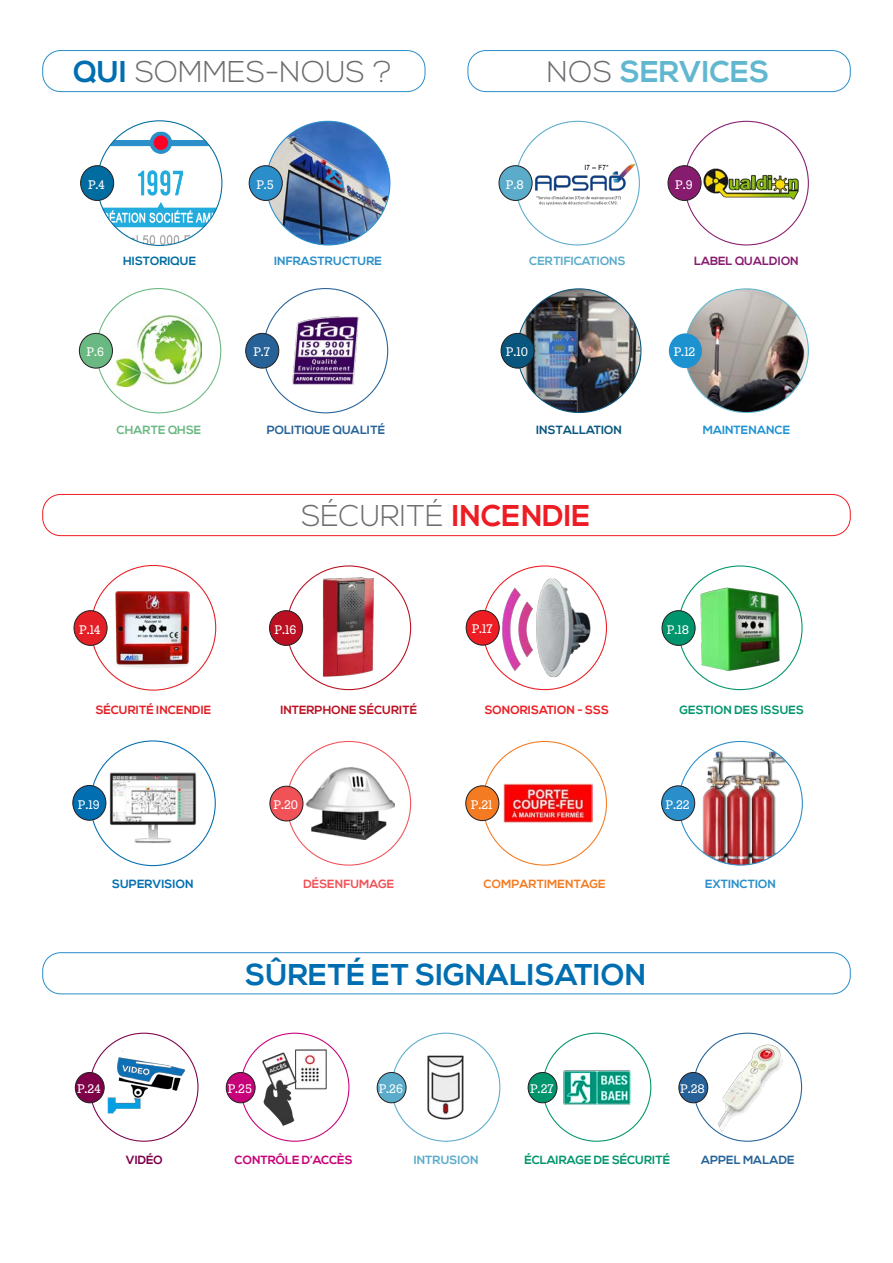
<style>
.page{position:relative;width:893px;height:1263px;background:#fff}
.page>*{position:absolute;margin:0;border:0;box-sizing:border-box;transform-origin:0 0}
.H1_Header{font:300 30px "Nexa";color:#6c6d70}
.H1_Header-2{font:700 30px "Nexa";color:#006eb0}
.H1_Header-3{font:700 30px "Nexa";color:#61b7cf}
.t1{font:15px "Rokkitt";color:#fff}
.t2{font:700 11.85px "Nexa";color:#00956c}
.t3{font:700 11.85px "Nexa";color:#266298}
.t4{font:700 11.85px "Nexa";color:#298eca}
.t5{font:700 11.85px "Nexa";color:#5bacca}
.t6{font:700 11.85px "Nexa";color:#ba1021}
.t7{font:700 11.85px "Nexa";color:#e41f25}
.t8{font:700 11.85px "Nexa";color:#ee1d23}
.t9{font:700 11.85px "Nexa";color:#f47b21}
.t10{font:700 11.85px "Nexa";color:#c70177}
.t11{font:700 11.85px "Nexa";color:#871c6f}
.t12{font:700 11.85px "Nexa";color:#08567e}
.t13{font:700 11.85px "Nexa";color:#006eb0}
.t14{font:700 11.85px "Nexa";color:#f05258}
.t15{font:700 11.85px "Nexa";color:#1d92d1}
.t16{font:700 11.85px "Nexa";color:#006ca0}
.t17{font:700 11.85px "Nexa";color:#6ab882}
.t18{font:700 11.85px "Nexa";color:#7e0048}
.s1{font-weight:700;color:#006eb0}
.s2{font-weight:300;color:#6c6d70}
.s3{font-weight:700;color:#ee1d23}
</style>
<div class="page">
<div style="left:42px;top:952px;width:809px;height:42px;border:1px solid #298eca;border-radius:18px"></div>
<div style="left:42px;top:494px;width:809px;height:42px;border:1px solid #ee1d23;border-radius:18px"></div>
<div style="left:468px;top:50px;width:383px;height:42px;border:1px solid #298eca;border-radius:18px"></div>
<div style="left:42px;top:50px;width:383px;height:42px;border:1px solid #298eca;border-radius:18px"></div>
<img style="left:97px;top:121px;width:125px;height:124px;border-radius:62px">
<div style="left:81px;top:166px;width:33px;height:34px;background:#006ca0;border-radius:50%"></div>
<div style="left:80px;top:165px;width:34px;height:36px;border:1px solid #231f20;border-radius:50%"></div>
<img style="left:266px;top:121px;width:124px;height:124px;border-radius:62px">
<div style="left:249px;top:166px;width:33px;height:34px;background:#298eca;border-radius:50%"></div>
<div style="left:249px;top:165px;width:33px;height:36px;border:1px solid #231f20;border-radius:50%"></div>
<img style="left:116px;top:315px;width:85px;height:71px">
<div style="left:79px;top:333px;width:33px;height:35px;background:#6ab882;border-radius:50%"></div>
<div style="left:79px;top:333px;width:34px;height:35px;border:1px solid #231f20;border-radius:50%"></div>
<img style="left:292px;top:317px;width:67px;height:68px">
<div style="left:246px;top:333px;width:33px;height:35px;background:#266298;border-radius:50%"></div>
<div style="left:245px;top:333px;width:34px;height:35px;border:1px solid #231f20;border-radius:50%"></div>
<img style="left:531px;top:157px;width:106px;height:52px">
<div style="left:499px;top:166px;width:33px;height:34px;background:#5bacca;border-radius:50%"></div>
<div style="left:499px;top:165px;width:33px;height:36px;border:1px solid #231f20;border-radius:50%"></div>
<img style="left:104px;top:578px;width:99px;height:99px">
<div style="left:74px;top:611px;width:33px;height:34px;background:#e41f25;border-radius:50%"></div>
<div style="left:74px;top:610px;width:33px;height:36px;border:1px solid #231f20;border-radius:50%"></div>
<img style="left:314px;top:568px;width:68px;height:115px">
<div style="left:270px;top:611px;width:33px;height:34px;background:#ba1021;border-radius:50%"></div>
<div style="left:269px;top:610px;width:34px;height:36px;border:1px solid #231f20;border-radius:50%"></div>
<img style="left:495px;top:578px;width:99px;height:99px">
<div style="left:466px;top:610px;width:33px;height:35px;background:#ee1d23;border-radius:50%"></div>
<div style="left:466px;top:610px;width:33px;height:35px;border:1px solid #231f20;border-radius:50%"></div>
<svg style="left:678px;top:566px;width:124px;height:124px"></svg>
<img style="left:686px;top:573px;width:109px;height:109px">
<div style="left:662px;top:611px;width:33px;height:34px;background:#00956c;border-radius:50%"></div>
<div style="left:662px;top:610px;width:33px;height:36px;border:1px solid #231f20;border-radius:50%"></div>
<img style="left:91px;top:757px;width:124px;height:92px">
<div style="left:73px;top:785px;width:33px;height:35px;background:#006eb0;border-radius:50%"></div>
<div style="left:73px;top:785px;width:33px;height:35px;border:1px solid #231f20;border-radius:50%"></div>
<img style="left:307px;top:767px;width:88px;height:72px">
<div style="left:270px;top:786px;width:33px;height:35px;background:#f05258;border-radius:50%"></div>
<div style="left:270px;top:786px;width:33px;height:35px;border:1px solid #231f20;border-radius:50%"></div>
<img style="left:503px;top:784px;width:89px;height:39px">
<div style="left:466px;top:786px;width:33px;height:34px;background:#f47b21;border-radius:50%"></div>
<div style="left:466px;top:786px;width:33px;height:35px;border:1px solid #231f20;border-radius:50%"></div>
<img style="left:690px;top:127px;width:118px;height:118px">
<div style="left:668px;top:166px;width:33px;height:34px;background:#871c6f;border-radius:50%"></div>
<div style="left:668px;top:165px;width:33px;height:36px;border:1px solid #231f20;border-radius:50%"></div>
<svg style="left:90px;top:1033px;width:108px;height:108px"></svg>
<img style="left:97px;top:1038px;width:96px;height:96px">
<div style="left:75px;top:1072px;width:29px;height:31px;background:#7e0048;border-radius:50%"></div>
<div style="left:75px;top:1072px;width:29px;height:31px;border:1px solid #231f20;border-radius:50%"></div>
<img style="left:517px;top:289px;width:124px;height:123px;border-radius:62px">
<div style="left:501px;top:333px;width:33px;height:35px;background:#08567e;border-radius:50%"></div>
<div style="left:501px;top:333px;width:33px;height:35px;border:1px solid #231f20;border-radius:50%"></div>
<img style="left:685px;top:290px;width:123px;height:122px">
<div style="left:669px;top:333px;width:33px;height:35px;background:#1d92d1;border-radius:50%"></div>
<img style="left:701px;top:745px;width:92px;height:119px">
<div style="left:662px;top:786px;width:33px;height:34px;background:#298eca;border-radius:50%"></div>
<div style="left:661px;top:786px;width:34px;height:35px;border:1px solid #231f20;border-radius:50%"></div>
<svg style="left:241px;top:1033px;width:108px;height:108px"></svg>
<img style="left:246px;top:1038px;width:98px;height:98px">
<div style="left:226px;top:1072px;width:29px;height:31px;background:#c70177;border-radius:50%"></div>
<div style="left:226px;top:1072px;width:29px;height:31px;border:1px solid #231f20;border-radius:50%"></div>
<img style="left:406px;top:1047px;width:80px;height:80px">
<div style="left:377px;top:1072px;width:29px;height:31px;background:#5bacca;border-radius:50%"></div>
<div style="left:377px;top:1072px;width:29px;height:31px;border:1px solid #231f20;border-radius:50%"></div>
<img style="left:563px;top:1070px;width:67px;height:34px">
<div style="left:528px;top:1072px;width:29px;height:31px;background:#00956c;border-radius:50%"></div>
<div style="left:528px;top:1072px;width:29px;height:31px;border:1px solid #231f20;border-radius:50%"></div>
<img style="left:694px;top:1033px;width:108px;height:108px">
<div style="left:679px;top:1072px;width:29px;height:31px;background:#266298;border-radius:50%"></div>
<div style="left:679px;top:1072px;width:29px;height:31px;border:1px solid #231f20;border-radius:50%"></div>
<p class="H1_Header" style="left:73px;top:55px;width:320px"><span class="s1">QUI</span> SOMMES-NOUS ?</p>
<p class="H1_Header-3" style="left:547px;top:55px;width:224px"><span class="s2">NOS</span> SERVICES</p>
<p class="t1" style="left:88px;top:177px;width:18px">P.4</p>
<p class="t16" style="left:123px;top:254px;width:75px">HISTORIQUE</p>
<p class="t1" style="left:87px;top:345px;width:19px">P.6</p>
<p class="t17" style="left:117px;top:423px;width:86px">CHARTE QHSE</p>
<p class="t1" style="left:256px;top:177px;width:19px">P.5</p>
<p class="t1" style="left:506px;top:177px;width:19px">P.8</p>
<p class="t1" style="left:675px;top:177px;width:19px">P.9</p>
<p class="t4" style="left:274px;top:254px;width:109px">INFRASTRUCTURE</p>
<p class="t5" style="left:529px;top:254px;width:98px">CERTIFICATIONS</p>
<p class="t11" style="left:694px;top:254px;width:106px">LABEL QUALDION</p>
<p class="t1" style="left:253px;top:345px;width:18px">P.7</p>
<p class="t1" style="left:506px;top:345px;width:24px">P.10</p>
<p class="t1" style="left:674px;top:345px;width:23px">P.12</p>
<p class="t3" style="left:267px;top:423px;width:120px">POLITIQUE QUALITÉ</p>
<p class="t12" style="left:536px;top:423px;width:87px">INSTALLATION</p>
<p class="t15" style="left:703px;top:423px;width:89px">MAINTENANCE</p>
<p class="H1_Header" style="left:302px;top:499px;width:290px">SÉCURITÉ <span class="s3">INCENDIE</span></p>
<p class="t1" style="left:79px;top:622px;width:23px">P.14</p>
<p class="t1" style="left:275px;top:622px;width:23px">P.16</p>
<p class="t1" style="left:472px;top:622px;width:22px">P.17</p>
<p class="t1" style="left:667px;top:622px;width:24px">P.18</p>
<p class="t7" style="left:96px;top:703px;width:117px">SÉCURITÉ INCENDIE</p>
<p class="t6" style="left:280px;top:703px;width:138px">INTERPHONE SÉCURITÉ</p>
<p class="t8" style="left:485px;top:703px;width:126px">SONORISATION - SSS</p>
<p class="t2" style="left:679px;top:703px;width:126px">GESTION DES ISSUES</p>
<p class="t1" style="left:78px;top:797px;width:23px">P.19</p>
<p class="t1" style="left:273px;top:798px;width:26px">P.20</p>
<p class="t1" style="left:471px;top:797px;width:23px">P.21</p>
<p class="t1" style="left:665px;top:797px;width:26px">P.22</p>
<p class="t13" style="left:112px;top:877px;width:83px">SUPERVISION</p>
<p class="t14" style="left:303px;top:877px;width:92px">DÉSENFUMAGE</p>
<p class="t9" style="left:484px;top:877px;width:124px">COMPARTIMENTAGE</p>
<p class="t4" style="left:705px;top:877px;width:73px">EXTINCTION</p>
<p class="H1_Header-2" style="left:246px;top:957px;width:402px">SÛRETÉ ET SIGNALISATION</p>
<p class="t1" style="left:77px;top:1082px;width:25px">P.24</p>
<p class="t18" style="left:126px;top:1153px;width:39px">VIDÉO</p>
<p class="t1" style="left:228px;top:1082px;width:26px">P.25</p>
<p class="t10" style="left:235px;top:1153px;width:120px">CONTRÔLE D’ACCÈS</p>
<p class="t1" style="left:379px;top:1082px;width:26px">P.26</p>
<p class="t5" style="left:414px;top:1153px;width:66px">INTRUSION</p>
<p class="t1" style="left:530px;top:1082px;width:25px">P.27</p>
<p class="t1" style="left:680px;top:1082px;width:26px">P.28</p>
<p class="t2" style="left:524px;top:1153px;width:147px">ÉCLAIRAGE DE SÉCURITÉ</p>
<p class="t3" style="left:701px;top:1153px;width:95px">APPEL MALADE</p>
</div>
